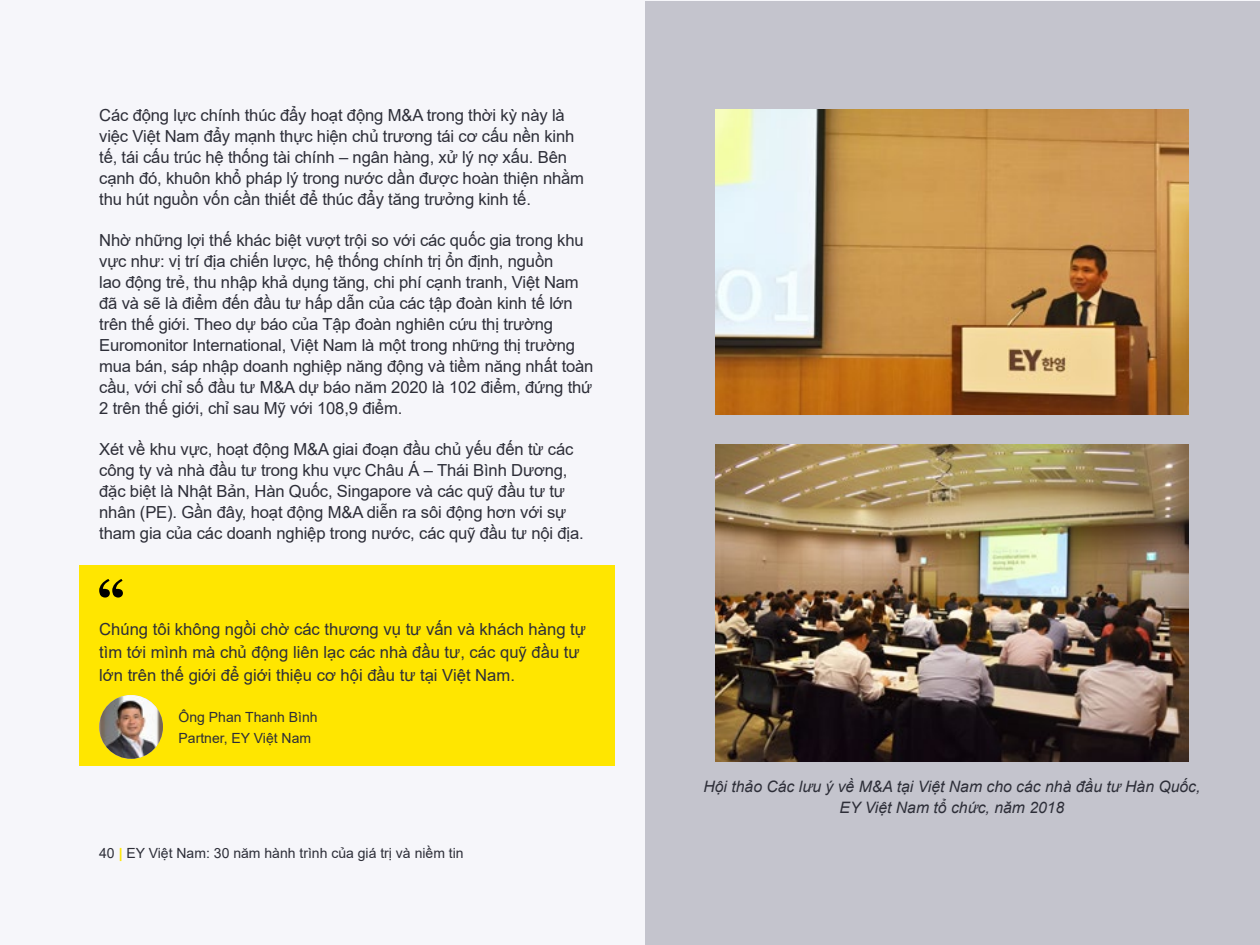
<style>
.page{position:relative;width:1260px;height:945px;background:#f6f6fa}
.page>*{position:absolute;margin:0;border:0;box-sizing:border-box;transform-origin:0 0}
.t1{font:16.62px/21px "Arial";letter-spacing:-.01em;color:#2d2e38}
.t2{font:italic 15.75px/21px "Arial";color:#2d2e38;text-align:center}
.t3{font:14px/20.7px "Arial";color:#2d2e38}
.s1{font-weight:700;color:#ffe600}
</style>
<div class="page">
<div style="left:79px;top:566px;width:536px;height:55px;background:#ffe600"></div>
<div style="left:79px;top:603px;width:536px;height:101px;background:#ffe600"></div>
<div style="left:79px;top:692px;width:536px;height:53px;background:#ffe600"></div>
<div style="left:79px;top:713px;width:536px;height:53px;background:#ffe600"></div>
<svg style="left:99px;top:579px;width:24px;height:19px"></svg>
<img style="left:99px;top:695px;width:64px;height:64px;border-radius:32px">
<div style="left:645px;top:1px;width:614px;height:943px;background:#c4c4cd"></div>
<img style="left:715px;top:109px;width:474px;height:306px">
<img style="left:715px;top:445px;width:474px;height:317px">
<p class="t1" style="left:99px;top:105px;width:486px">Các động lực chính thúc đẩy hoạt động M&amp;A trong thời kỳ này là việc Việt Nam đẩy mạnh thực hiện chủ trương tái cơ cấu nền kinh tế, tái cấu trúc hệ thống tài chính – ngân hàng, xử lý nợ xấu. Bên cạnh đó, khuôn khổ pháp lý trong nước dần được hoàn thiện nhằm thu hút nguồn vốn cần thiết để thúc đẩy tăng trưởng kinh tế.</p>
<p class="t1" style="left:99px;top:230px;width:496px">Nhờ những lợi thế khác biệt vượt trội so với các quốc gia trong khu vực như: vị trí địa chiến lược, hệ thống chính trị ổn định, nguồn<br>lao động trẻ, thu nhập khả dụng tăng, chi phí cạnh tranh, Việt Nam đã và sẽ là điểm đến đầu tư hấp dẫn của các tập đoàn kinh tế lớn trên thế giới. Theo dự báo của Tập đoàn nghiên cứu thị trường Euromonitor International, Việt Nam là một trong những thị trường mua bán, sáp nhập doanh nghiệp năng động và tiềm năng nhất toàn cầu, với chỉ số đầu tư M&amp;A dự báo năm 2020 là 102 điểm, đứng thứ 2 trên thế giới, chỉ sau Mỹ với 108,9 điểm.</p>
<p class="t1" style="left:99px;top:438px;width:486px">Xét về khu vực, hoạt động M&amp;A giai đoạn đầu chủ yếu đến từ các công ty và nhà đầu tư trong khu vực Châu Á – Thái Bình Dương, đặc biệt là Nhật Bản, Hàn Quốc, Singapore và các quỹ đầu tư tư nhân (PE). Gần đây, hoạt động M&amp;A diễn ra sôi động hơn với sự tham gia của các doanh nghiệp trong nước, các quỹ đầu tư nội địa.</p>
<p class="t1" style="left:99px;top:618px;width:488px;line-height:22.8px">Chúng tôi không ngồi chờ các thương vụ tư vấn và khách hàng tự tìm tới mình mà chủ động liên lạc các nhà đầu tư, các quỹ đầu tư lớn trên thế giới để giới thiệu cơ hội đầu tư tại Việt Nam.</p>
<p class="t3" style="left:179px;top:707px;width:141px">Ông Phan Thanh Bình<br>Partner, EY Việt Nam</p>
<p class="t3" style="left:99px;top:843px;width:366px">40 <span class="s1">|</span> EY Việt Nam: 30 năm hành trình của giá trị và niềm tin</p>
<p class="t2" style="left:703px;top:777px;width:499px">Hội thảo Các lưu ý về M&amp;A tại Việt Nam cho các nhà đầu tư Hàn Quốc,<br>EY Việt Nam tổ chức, năm 2018</p>
</div>
